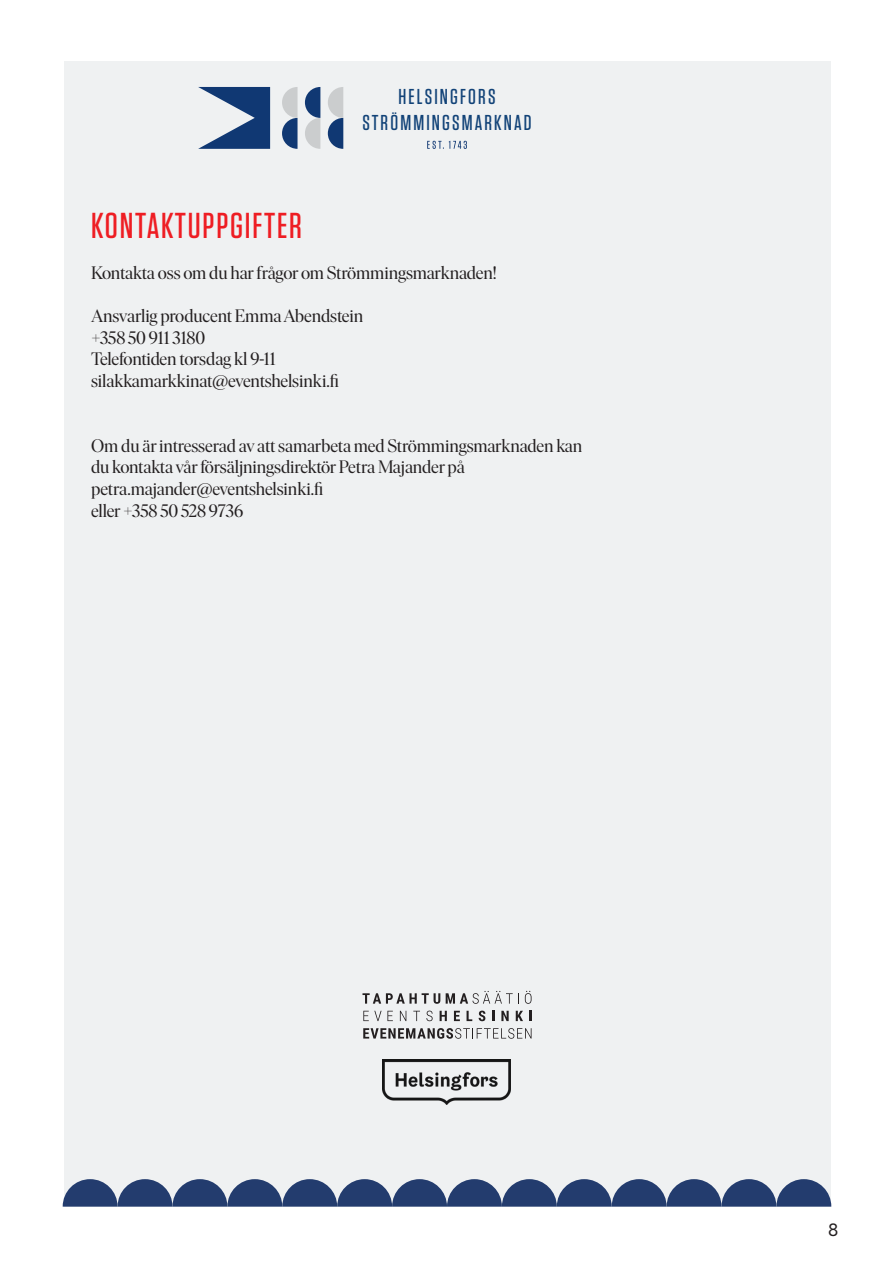
<style>
.page{position:relative;width:893px;height:1263px;background:#fff}
.page>*{position:absolute;margin:0;border:0;box-sizing:border-box;transform-origin:0 0}
.t1{font:500 36px "Tungsten";letter-spacing:.05em;color:#ee1d23}
.t2{font:500 21.6px "Tungsten";letter-spacing:.1em;color:#124378}
.t3{font:18px/21.6px "Ivar Display";letter-spacing:-.005em;color:#231f20}
.t4{font:18px "Helsinki Grotesk";color:#231f20}
</style>
<div class="page">
<div style="left:64px;top:61px;width:766px;height:1145px;background:#eff1f2"></div>
<svg style="left:362px;top:993px;width:78px;height:11px"></svg>
<svg style="left:446px;top:991px;width:73px;height:13px"></svg>
<svg style="left:525px;top:991px;width:7px;height:13px"></svg>
<svg style="left:363px;top:1011px;width:30px;height:10px"></svg>
<svg style="left:400px;top:1011px;width:6px;height:10px"></svg>
<svg style="left:413px;top:1011px;width:7px;height:10px"></svg>
<svg style="left:426px;top:1010px;width:7px;height:11px"></svg>
<svg style="left:440px;top:1011px;width:7px;height:10px"></svg>
<svg style="left:454px;top:1011px;width:6px;height:10px"></svg>
<svg style="left:467px;top:1011px;width:5px;height:10px"></svg>
<svg style="left:479px;top:1010px;width:6px;height:11px"></svg>
<svg style="left:492px;top:1011px;width:2px;height:10px"></svg>
<svg style="left:501px;top:1011px;width:8px;height:10px"></svg>
<svg style="left:516px;top:1011px;width:7px;height:10px"></svg>
<svg style="left:529px;top:1011px;width:3px;height:10px"></svg>
<svg style="left:363px;top:1028px;width:168px;height:11px"></svg>
<svg style="left:63px;top:1179px;width:768px;height:27px"></svg>
<svg style="left:427px;top:141px;width:40px;height:8px"></svg>
<svg style="left:282px;top:87px;width:16px;height:62px"></svg>
<svg style="left:328px;top:87px;width:15px;height:62px"></svg>
<svg style="left:305px;top:87px;width:15px;height:62px"></svg>
<svg style="left:198px;top:87px;width:72px;height:62px"></svg>
<img style="left:383px;top:1060px;width:127px;height:44px">
<p class="t2" style="left:399px;top:85px;width:98px">HELSINGFORS</p>
<p class="t2" style="left:362px;top:111px;width:171px">STRÖMMINGSMARKNAD</p>
<p class="t1" style="left:91px;top:206px;width:212px">KONTAKTUPPGIFTER</p>
<p class="t3" style="left:91px;top:262px;width:407px">Kontakta oss om du har frågor om Strömmingsmarknaden!</p>
<p class="t3" style="left:91px;top:306px;width:274px">Ansvarlig producent Emma Abendstein</p>
<p class="t3" style="left:91px;top:327px;width:116px">+358 50 911 3180</p>
<p class="t3" style="left:91px;top:349px;width:186px">Telefontiden torsdag kl 9-11</p>
<p class="t3" style="left:91px;top:370px;width:249px">silakkamarkkinat@eventshelsinki.fi</p>
<p class="t3" style="left:91px;top:435px;width:493px">Om du är intresserad av att samarbeta med Strömmingsmarknaden kan du kontakta vår försäljningsdirektör Petra Majander på</p>
<p class="t3" style="left:91px;top:478px;width:234px">petra.majander@eventshelsinki.fi</p>
<p class="t3" style="left:91px;top:500px;width:154px">eller +358 50 528 9736</p>
<p class="t4" style="left:828px;top:1218px;width:12px">8</p>
</div>
